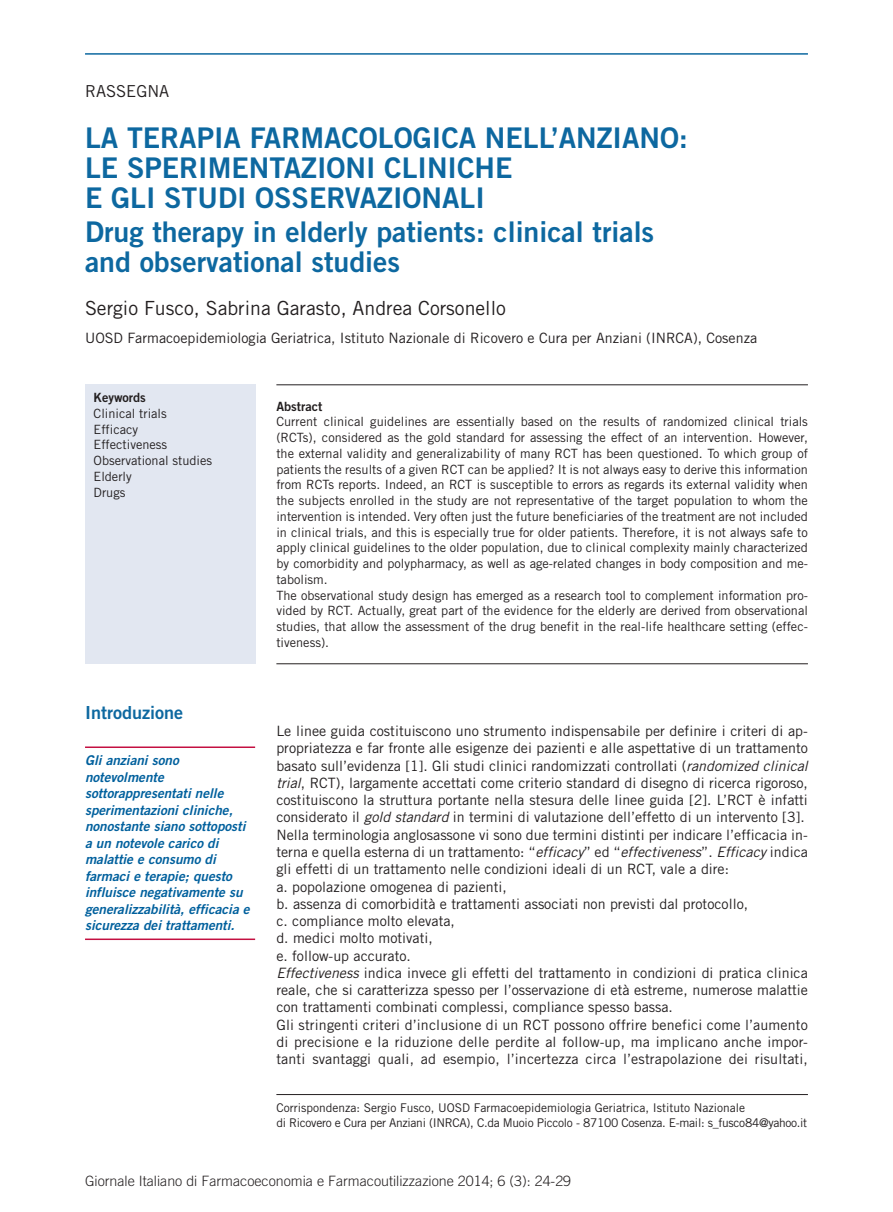
<style>
.page{position:relative;width:893px;height:1212px;background:#fff}
.page>*{position:absolute;margin:0;border:0;box-sizing:border-box;transform-origin:0 0}
.t1{font:28.5px/30px "Trade Gothic LT Std Bd 2";color:#0d68a0}
.t2{font:19.5px "Trade Gothic LT Std";color:#231f20}
.t3{font:18px "Trade Gothic LT Std Bd 2";color:#0d68a0}
.t4{font:16.5px "Trade Gothic LT Std";color:#231f20}
.t5{font:14.25px/17.2px "Trade Gothic LT Std";color:#231f20}
.t6{font:300 14.25px "Trade Gothic LT Std";color:#231f20}
.t7{font:13.5px/16.5px "Trade Gothic LT Std Bd 2 Obl";color:#00609d}
.t8{font:12.75px/15.8px "Trade Gothic LT Std";color:#231f20}
.t9{font:12.75px "Trade Gothic LT Std Bd 2";color:#231f20}
.t10{font:12px/15px "Trade Gothic LT Std";color:#231f20}
.s1{font-style:italic}
</style>
<div class="page">
<hr style="left:85px;top:53px;width:723px;height:2px;background:#0d68a0">
<div style="left:85px;top:384px;width:170px;height:280px;background:#e2e7f1"></div>
<hr style="left:276px;top:384px;width:532px;height:1px;background:#231f20">
<hr style="left:276px;top:663px;width:532px;height:1px;background:#231f20">
<hr style="left:276px;top:1094px;width:532px;height:1px;background:#231f20">
<hr style="left:85px;top:746px;width:170px;height:2px;background:#c41041">
<hr style="left:85px;top:938px;width:170px;height:2px;background:#c41041">
<p class="t4" style="left:85px;top:81px;width:86px">RASSEGNA</p>
<h1 class="t1" style="left:85px;top:122px;width:604px">LA TERAPIA FARMACOLOGICA NELL’ANZIANO:<br>LE SPERIMENTAZIONI CLINICHE<br>E GLI STUDI OSSERVAZIONALI</h1>
<h1 class="t1" style="left:85px;top:217px;width:571px">Drug therapy in elderly patients: clinical trials and observational studies</h1>
<h2 class="t2" style="left:85px;top:296px;width:422px">Sergio Fusco, Sabrina Garasto, Andrea Corsonello</h2>
<p class="t5" style="left:85px;top:329px;width:674px">UOSD Farmacoepidemiologia Geriatrica, Istituto Nazionale di Ricovero e Cura per Anziani (INRCA), Cosenza</p>
<p class="t9" style="left:94px;top:390px;width:54px">Keywords</p>
<p class="t8" style="left:94px;top:405px;width:120px">Clinical trials<br>Efficacy<br>Effectiveness<br>Observational studies<br>Elderly<br>Drugs</p>
<p class="t3" style="left:85px;top:701px;width:100px">Introduzione</p>
<p class="t7" style="left:85px;top:752px;width:166px">Gli anziani sono notevolmente sottorappresentati nelle sperimentazioni cliniche, nonostante siano sottoposti a un notevole carico di malattie e consumo di farmaci e terapie; questo influisce negativamente su generalizzabilità, efficacia e sicurezza dei trattamenti.</p>
<p class="t9" style="left:276px;top:398px;width:48px">Abstract</p>
<p class="t8" style="left:276px;top:414px;width:533px">Current clinical guidelines are essentially based on the results of randomized clinical trials (RCTs), considered as the gold standard for assessing the effect of an intervention. However, the external validity and generalizability of many RCT has been questioned. To which group of patients the results of a given RCT can be applied? It is not always easy to derive this information from RCTs reports. Indeed, an RCT is susceptible to errors as regards its external validity when the subjects enrolled in the study are not representative of the target population to whom the intervention is intended. Very often just the future beneficiaries of the treatment are not included in clinical trials, and this is especially true for older patients. Therefore, it is not always safe to apply clinical guidelines to the older population, due to clinical complexity mainly characterized by comorbidity and polypharmacy, as well as age-related changes in body composition and me&shy;tabolism.<br>The observational study design has emerged as a research tool to complement information pro&shy;vided by RCT. Actually, great part of the evidence for the elderly are derived from observational studies, that allow the assessment of the drug benefit in the real-life healthcare setting (effec&shy;tiveness).</p>
<p class="t5" style="left:276px;top:722px;width:533px">Le linee guida costituiscono uno strumento indispensabile per definire i criteri di ap&shy;propriatezza e far fronte alle esigenze dei pazienti e alle aspettative di un trattamento basato sull’evidenza [1]. Gli studi clinici randomizzati controllati (<span class="s1">randomized clinical trial</span>, RCT), largamente accettati come criterio standard di disegno di ricerca rigoroso, costituiscono la struttura portante nella stesura delle linee guida [2]. L’RCT è infatti considerato il <span class="s1">gold standard</span> in termini di valutazione dell’effetto di un intervento [3].<br>Nella terminologia anglosassone vi sono due termini distinti per indicare l’efficacia in&shy;terna e quella esterna di un trattamento: “<span class="s1">efficacy</span>” ed “<span class="s1">effectiveness</span>”. <span class="s1">Efficacy</span> indica gli effetti di un trattamento nelle condizioni ideali di un RCT, vale a dire:<br>a. popolazione omogenea di pazienti,<br>b. assenza di comorbidità e trattamenti associati non previsti dal protocollo,<br>c. compliance molto elevata,<br>d. medici molto motivati,<br>e. follow-up accurato.<br><span class="s1">Effectiveness</span> indica invece gli effetti del trattamento in condizioni di pratica clinica reale, che si caratterizza spesso per l’osservazione di età estreme, numerose malattie con trattamenti combinati complessi, compliance spesso bassa.<br>Gli stringenti criteri d’inclusione di un RCT possono offrire benefici come l’aumento di precisione e la riduzione delle perdite al follow-up, ma implicano anche impor&shy;tanti svantaggi quali, ad esempio, l’incertezza circa l’estrapolazione dei risultati,</p>
<p class="t10" style="left:276px;top:1100px;width:532px">Corrispondenza: Sergio Fusco, UOSD Farmacoepidemiologia Geriatrica, Istituto Nazionale<br>di Ricovero e Cura per Anziani (INRCA), C.da Muoio Piccolo - 87100 Cosenza. E-mail: s_fusco84@yahoo.it</p>
<p class="t6" style="left:85px;top:1172px;width:488px">Giornale Italiano di Farmacoeconomia e Farmacoutilizzazione 2014; 6 (3): 24-29</p>
</div>
